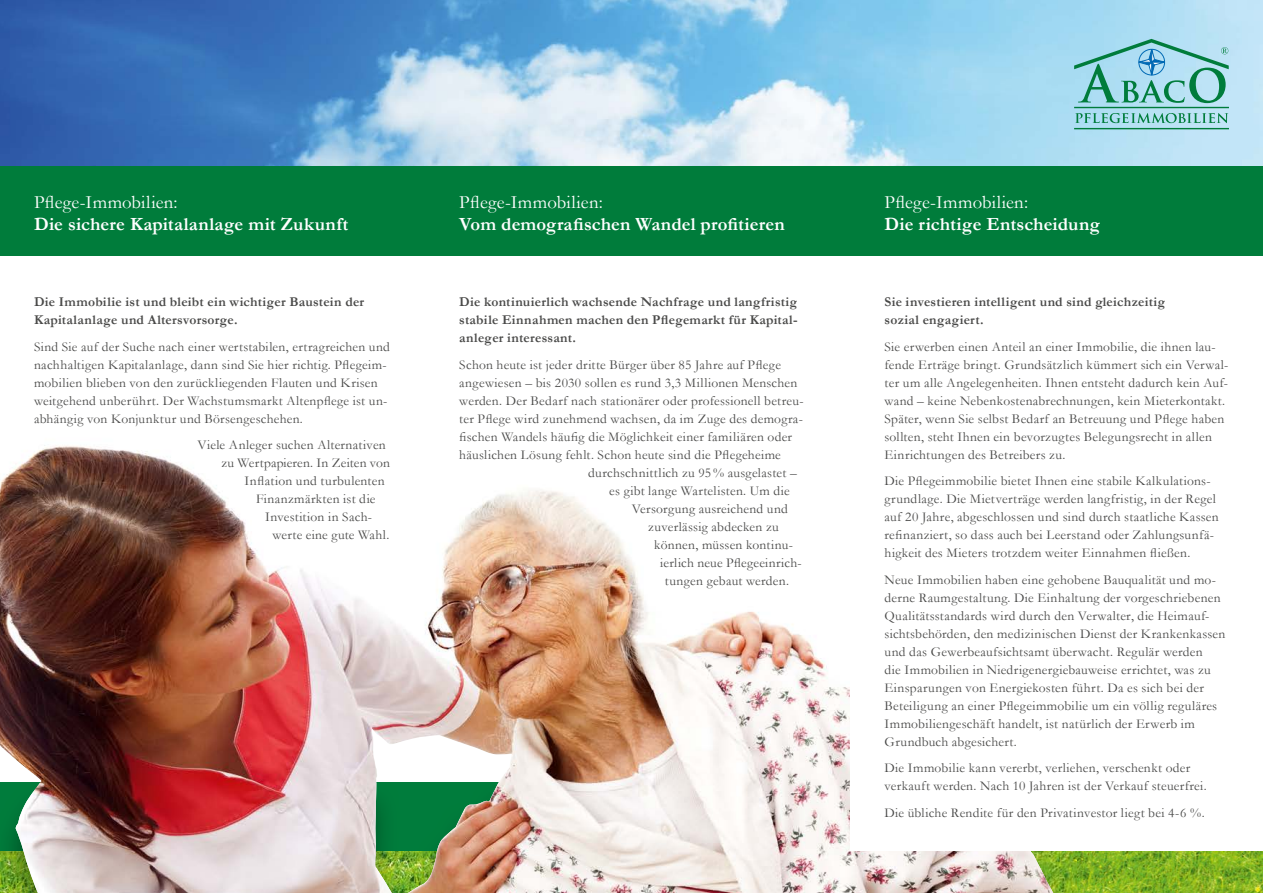
<style>
.page{position:relative;width:1263px;height:893px;background:#fff}
.page>*{position:absolute;margin:0;border:0;box-sizing:border-box;transform-origin:0 0}
.t1{font:700 18.75px "Garamond";letter-spacing:.005em;color:#fff}
.t2{font:18.75px "Garamond";letter-spacing:.015em;color:#fff}
.t3{font:13.5px/18px "Garamond";letter-spacing:.025em;color:#494948}
.t4{font:700 13.5px/18px "Garamond";letter-spacing:.02em;color:#494948}
</style>
<div class="page">
<img style="left:1068px;top:851px;width:195px;height:42px">
<div style="left:0;top:166px;width:1263px;height:90px;background:#007c3b"></div>
<img style="left:0;top:0;width:1263px;height:166px">
<hr style="left:1074px;top:107px;width:155px;height:1px;background:#007c3b">
<hr style="left:1074px;top:128px;width:155px;height:1px;background:#007c3b">
<svg style="left:1074px;top:39px;width:155px;height:64px;background:#8bc9cf"></svg>
<svg style="left:1075px;top:113px;width:153px;height:10px;background:#80c2bd"></svg>
<img style="left:0;top:445px;width:1068px;height:448px">
<div style="left:850px;top:680px;width:413px;height:170px;background:#fff"></div>
<h1 class="t2" style="left:34px;top:191px;width:145px">Pflege-Immobilien:</h1>
<h1 class="t1" style="left:34px;top:212px;width:316px">Die sichere Kapitalanlage mit Zukunft</h1>
<p class="t4" style="left:34px;top:293px;width:332px">Die Immobilie ist und bleibt ein wichtiger Baustein der<br>Kapitalanlage und Altersvorsorge.</p>
<p class="t3" style="left:34px;top:338px;width:357px">Sind Sie auf der Suche nach einer wertstabilen, ertragreichen und nachhaltigen Kapitalanlage, dann sind Sie hier richtig. Pflegeim&shy;mobilien blieben von den zurückliegenden Flauten und Krisen weitgehend unberührt. Der Wachstumsmarkt Altenpflege ist un&shy;abhängig von Konjunktur und Börsengeschehen.</p>
<p class="t3" style="left:198px;top:436px;width:190px">Viele Anleger suchen Alternativen</p>
<p class="t3" style="left:222px;top:454px;width:170px">zu Wertpapieren. In Zeiten von</p>
<p class="t3" style="left:245px;top:472px;width:142px">Inflation und turbulenten</p>
<p class="t3" style="left:256px;top:490px;width:121px">Finanzmärkten ist die</p>
<p class="t3" style="left:265px;top:508px;width:109px">Investition in Sach-</p>
<p class="t3" style="left:273px;top:526px;width:118px">werte eine gute Wahl.</p>
<h1 class="t2" style="left:459px;top:191px;width:145px">Pflege-Immobilien:</h1>
<h1 class="t1" style="left:459px;top:212px;width:327px">Vom demografischen Wandel profitieren</h1>
<p class="t4" style="left:459px;top:293px;width:340px;text-align:justify">Die kontinuierlich wachsende Nachfrage und langfristig stabile Einnahmen machen den Pflegemarkt für Kapital&shy;anleger interessant.</p>
<p class="t3" style="left:459px;top:356px;width:323px">Schon heute ist jeder dritte Bürger über 85 Jahre auf Pflege</p>
<p class="t3" style="left:459px;top:374px;width:340px">angewiesen – bis 2030 sollen es rund 3,3 Millionen Menschen</p>
<p class="t3" style="left:459px;top:392px;width:346px">werden. Der Bedarf nach stationärer oder professionell betreu-</p>
<p class="t3" style="left:459px;top:410px;width:345px">ter Pflege wird zunehmend wachsen, da im Zuge des demogra-</p>
<p class="t3" style="left:459px;top:427px;width:334px">fischen Wandels häufig die Möglichkeit einer familiären oder</p>
<p class="t3" style="left:459px;top:445px;width:323px">häuslichen Lösung fehlt. Schon heute sind die Pflegeheime</p>
<p class="t3" style="left:588px;top:463px;width:210px">durchschnittlich zu 95 % ausgelastet –</p>
<p class="t3" style="left:609px;top:481px;width:182px">es gibt lange Wartelisten. Um die</p>
<p class="t3" style="left:632px;top:499px;width:158px">Versorgung ausreichend und</p>
<p class="t3" style="left:648px;top:517px;width:132px">zuverlässig abdecken zu</p>
<p class="t3" style="left:654px;top:535px;width:140px">können, müssen kontinu-</p>
<p class="t3" style="left:660px;top:553px;width:143px">ierlich neue Pflegeeinrich-</p>
<p class="t3" style="left:665px;top:571px;width:126px">tungen gebaut werden.</p>
<h1 class="t2" style="left:884px;top:191px;width:145px">Pflege-Immobilien:</h1>
<h1 class="t1" style="left:884px;top:212px;width:217px">Die richtige Entscheidung</h1>
<p class="t4" style="left:884px;top:293px;width:282px">Sie investieren intelligent und sind gleichzeitig sozial engagiert.</p>
<p class="t3" style="left:884px;top:338px;width:345px">Sie erwerben einen Anteil an einer Immobilie, die ihnen lau&shy;fende Erträge bringt. Grundsätzlich kümmert sich ein Verwal&shy;ter um alle Angelegenheiten. Ihnen entsteht dadurch kein Auf&shy;wand – keine Nebenkostenabrechnungen, kein Mieterkontakt.<br>Später, wenn Sie selbst Bedarf an Betreuung und Pflege haben sollten, steht Ihnen ein bevorzugtes Belegungsrecht in allen Einrichtungen des Betreibers zu.</p>
<p class="t3" style="left:884px;top:472px;width:336px">Die Pflegeimmobilie bietet Ihnen eine stabile Kalkulations&shy;grundlage. Die Mietverträge werden langfristig, in der Regel auf 20 Jahre, abgeschlossen und sind durch staatliche Kassen refinanziert, so dass auch bei Leerstand oder Zahlungsunfä&shy;higkeit des Mieters trotzdem weiter Einnahmen fließen.</p>
<p class="t3" style="left:884px;top:571px;width:342px">Neue Immobilien haben eine gehobene Bauqualität und mo&shy;derne Raumgestaltung. Die Einhaltung der vorgeschriebenen Qualitätsstandards wird durch den Verwalter, die Heimauf&shy;sichtsbehörden, den medizinischen Dienst der Krankenkassen und das Gewerbeaufsichtsamt überwacht. Regulär werden<br>die Immobilien in Niedrigenergiebauweise errichtet, was zu Einsparungen von Energiekosten führt. Da es sich bei der Beteiligung an einer Pflegeimmobilie um ein völlig reguläres Immobiliengeschäft handelt, ist natürlich der Erwerb im Grundbuch abgesichert.</p>
<p class="t3" style="left:884px;top:759px;width:324px">Die Immobilie kann vererbt, verliehen, verschenkt oder verkauft werden. Nach 10 Jahren ist der Verkauf steuerfrei.</p>
<p class="t3" style="left:884px;top:803px;width:322px">Die übliche Rendite für den Privatinvestor liegt bei 4-6 %.</p>
</div>
